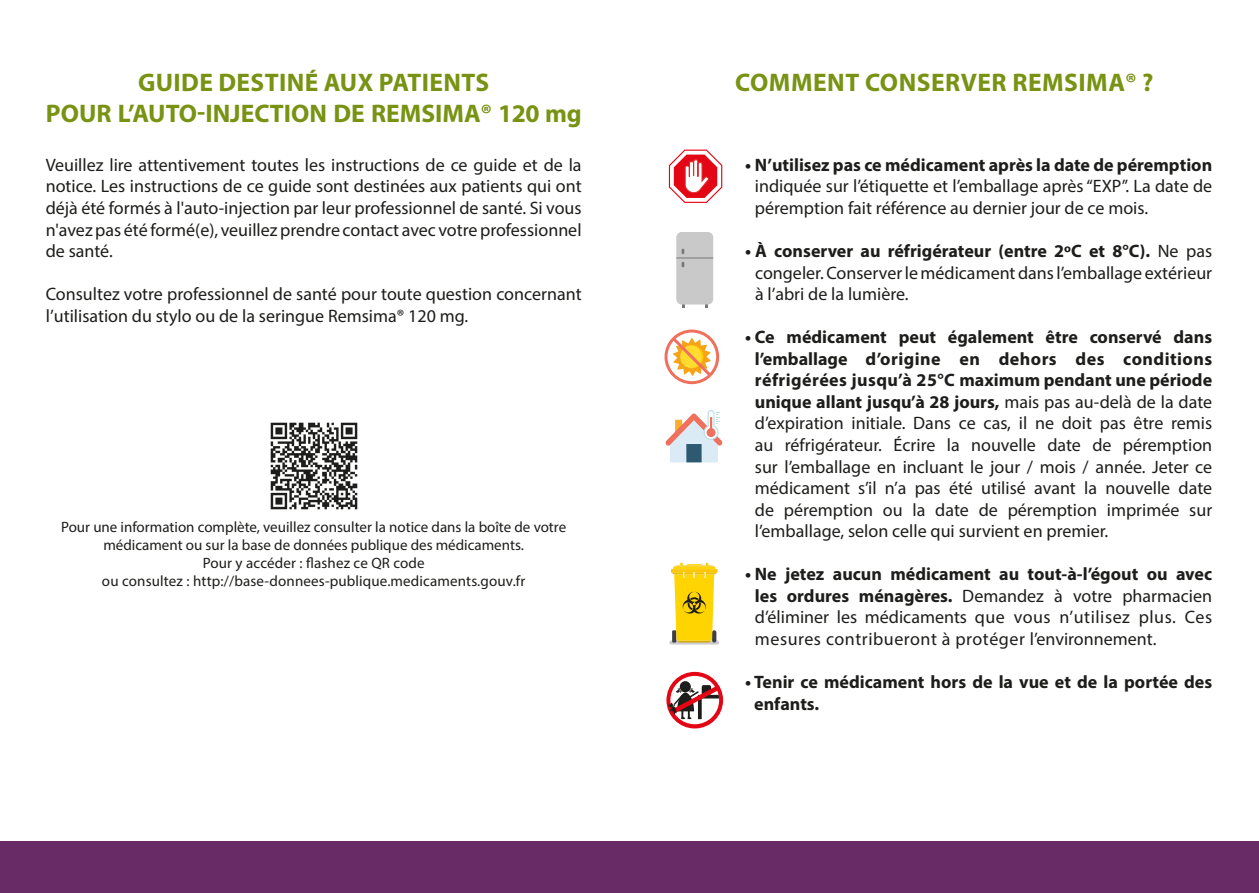
<style>
.page{position:relative;width:1259px;height:893px;background:#fff}
.page>*{position:absolute;margin:0;border:0;box-sizing:border-box;transform-origin:0 0}
.t1{font:700 25.5px "Myriad Pro";letter-spacing:.015em;color:#789313}
.t2{font:18px/21.6px "Myriad Pro";color:#1d1d1b;text-align:justify}
.t3{font:700 18px/21.6px "Myriad Pro";color:#1d1d1b}
.t4{font:15px/18px "Myriad Pro";color:#1d1d1b;text-align:center}
.s1{font-weight:700}
</style>
<div class="page">
<img style="left:270px;top:422px;width:88px;height:88px">
<div style="left:0;top:842px;width:1259px;height:51px;background:#682b66"></div>
<div style="left:676px;top:232px;width:37px;height:72px;background:#cac9ca;border-radius:5px"></div>
<svg style="left:681px;top:262px;width:3px;height:5px"></svg>
<svg style="left:681px;top:249px;width:3px;height:5px"></svg>
<hr style="left:676px;top:258px;width:37px;height:1px;background:#797878">
<svg style="left:665px;top:410px;width:57px;height:52px"></svg>
<div style="left:664px;top:330px;width:55px;height:54px;border:3px solid #ee705d;border-radius:50%"></div>
<svg style="left:669px;top:334px;width:46px;height:46px"></svg>
<svg style="left:666px;top:672px;width:57px;height:56px"></svg>
<div style="left:670px;top:676px;width:49px;height:48px;background:#fff;border-radius:50%"></div>
<div style="left:680px;top:681px;width:11px;height:11px;background:#1d1d1b;border-radius:50%"></div>
<svg style="left:668px;top:685px;width:51px;height:34px"></svg>
<svg style="left:669px;top:150px;width:53px;height:53px"></svg>
<hr style="left:669px;top:641px;width:50px;height:3px;background:#cccacd;border-radius:2px">
<svg style="left:671px;top:563px;width:46px;height:79px"></svg>
<p class="t1" style="left:138px;top:66px;width:353px">GUIDE DESTINÉ AUX PATIENTS</p>
<p class="t1" style="left:46px;top:97px;width:537px">POUR L’AUTO-INJECTION DE REMSIMA® 120 mg</p>
<p class="t2" style="left:46px;top:154px;width:537px">Veuillez lire attentivement toutes les instructions de ce guide et de la notice. Les instructions de ce guide sont destinées aux patients qui ont déjà été formés à l'auto-injection par leur professionnel de santé. Si vous n'avez pas été formé(e), veuillez prendre contact avec votre professionnel de santé.</p>
<p class="t2" style="left:46px;top:283px;width:537px">Consultez votre professionnel de santé pour toute question concernant l’utilisation du stylo ou de la seringue Remsima® 120 mg.</p>
<p class="t4" style="left:61px;top:518px;width:506px">Pour une information complète, veuillez consulter la notice dans la boîte de votre médicament ou sur la base de données publique des médicaments.</p>
<p class="t4" style="left:203px;top:554px;width:223px">Pour y accéder : flashez ce QR code</p>
<p class="t4" style="left:102px;top:572px;width:425px">ou consultez : http://base-donnees-publique.medicaments.gouv.fr</p>
<p class="t1" style="left:735px;top:66px;width:420px">COMMENT CONSERVER REMSIMA® ?</p>
<p class="t2" style="left:755px;top:154px;width:459px;text-indent:-10px"><span class="s1">• N’utilisez pas ce médicament après la date de péremption </span>indiquée sur l’étiquette et l’emballage après “EXP”. La date de péremption fait référence au dernier jour de ce mois.</p>
<p class="t2" style="left:755px;top:240px;width:458px;text-indent:-10px"><span class="s1">• À conserver au réfrigérateur (entre 2ºC et 8°C).</span> Ne pas congeler. Conserver le médicament dans l’emballage extérieur à l’abri de la lumière.</p>
<p class="t2" style="left:755px;top:326px;width:459px;text-indent:-10px"><span class="s1">• Ce médicament peut également être conservé dans l’emballage d’origine en dehors des conditions réfrigérées jusqu’à 25°C maximum pendant une période unique allant jusqu’à 28 jours,</span> mais pas au-delà de la date d’expiration initiale. Dans ce cas, il ne doit pas être remis au réfrigérateur. Écrire la nouvelle date de péremption sur l’emballage en incluant le jour / mois / année. Jeter ce médicament s’il n’a pas été utilisé avant la nouvelle date de péremption ou la date de péremption imprimée sur l’emballage, selon celle qui survient en premier.</p>
<p class="t2" style="left:755px;top:563px;width:459px;text-indent:-10px"><span class="s1">• Ne jetez aucun médicament au tout-à-l’égout ou avec les ordures ménagères.</span> Demandez à votre pharmacien d’éliminer les médicaments que vous n’utilisez plus. Ces mesures contribueront à protéger l’environnement.</p>
<p class="t3" style="left:754px;top:670px;width:459px;text-indent:-9px">• Tenir ce médicament hors de la vue et de la portée des enfants.</p>
</div>
